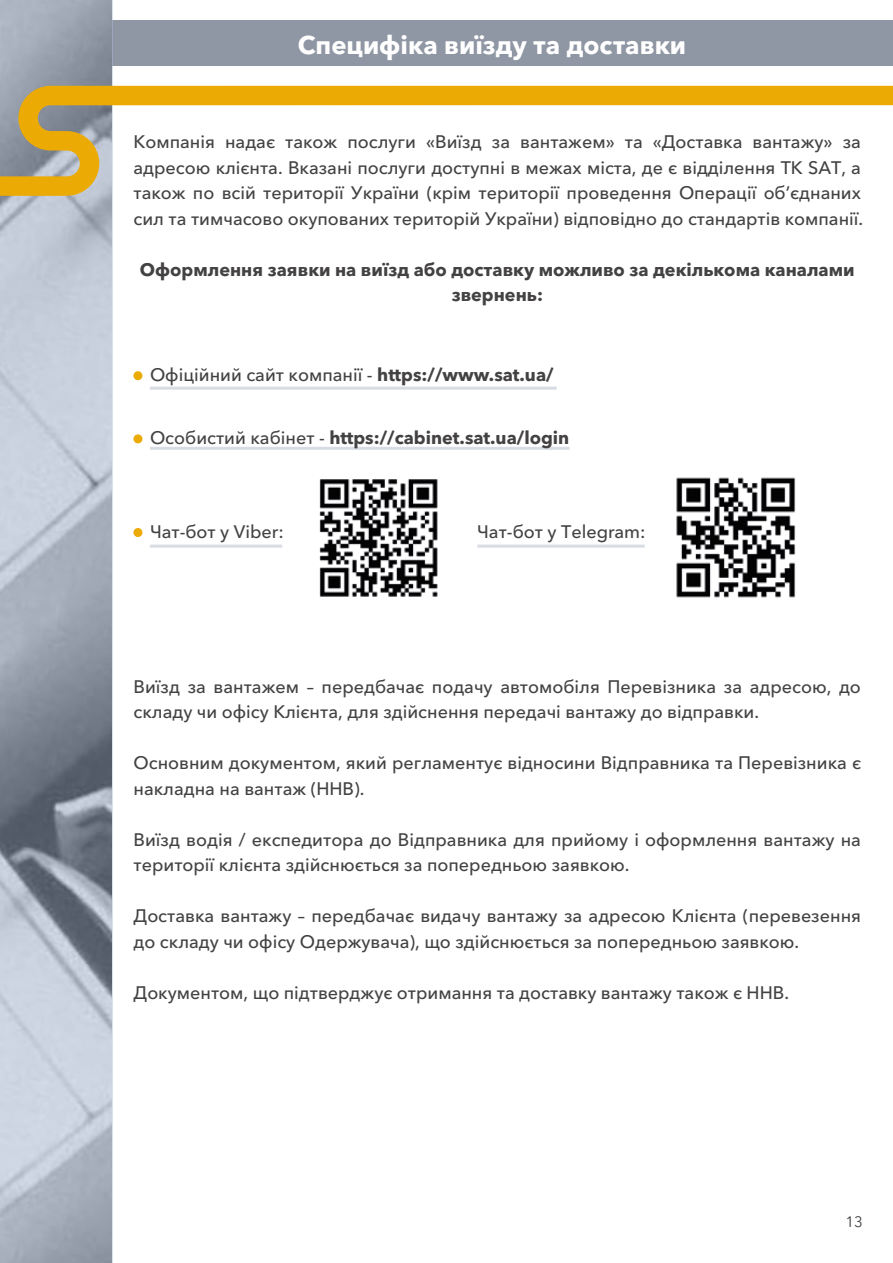
<style>
.page{position:relative;width:893px;height:1263px;background:#fff}
.page>*{position:absolute;margin:0;border:0;box-sizing:border-box;transform-origin:0 0}
.t1{font:500 43.35px "Avenir Next Cyr";color:#434141}
.t2{font:500 33.3px "Avenir Next Cyr";color:#434141}
.t3{font:700 25.5px "Avenir Next Cyr";color:#fff}
.t4{font:500 18px/25.5px "Avenir Next Cyr";color:#434141}
.t5{font:700 18px/25.5px "Avenir Next Cyr";color:#434141;text-align:center}
.t6{font:500 15.6px "Avenir Next Cyr";color:#434141}
.t7{font:15px "Avenir Next Cyr";color:#434141}
.t8{font:500 10.05px "Avenir Next Cyr";color:#434141}
.s1{font-weight:700}
.s2{font-weight:500}
</style>
<div class="page">
<img style="left:676px;top:477px;width:120px;height:121px">
<div style="left:106px;top:20px;width:787px;height:46px;background:#9097a4"></div>
<svg style="left:0;top:0;width:112px;height:1263px"></svg>
<div style="left:133px;top:528px;width:9px;height:9px;background:#ecab04;border-radius:50%"></div>
<div style="left:133px;top:434px;width:9px;height:9px;background:#ecab04;border-radius:50%"></div>
<div style="left:133px;top:371px;width:9px;height:9px;background:#ecab04;border-radius:50%"></div>
<hr style="left:150px;top:387px;width:407px;height:3px;background:#d8dce3">
<hr style="left:150px;top:447px;width:419px;height:3px;background:#d8dce3">
<hr style="left:150px;top:545px;width:132px;height:3px;background:#d8dce3">
<hr style="left:477px;top:545px;width:168px;height:3px;background:#d8dce3">
<svg style="left:0;top:86px;width:893px;height:110px"></svg>
<img style="left:319px;top:479px;width:119px;height:118px">
<h3 class="t3" style="left:298px;top:29px;width:390px">Специфіка виїзду та доставки</h3>
<p class="t4" style="left:133px;top:129px;width:731px">Компанія надає також послуги «Виїзд за вантажем» та «Доставка вантажу» за адресою клієнта. Вказані послуги доступні в межах міста, де є відділення ТК SAT, а також по всій території України (крім території проведення Операції об’єднаних сил та тимчасово окупованих територій України) відповідно до стандартів компанії.</p>
<p class="t5" style="left:140px;top:257px;width:716px">Оформлення заявки на виїзд або доставку можливо за декількома каналами звернень:</p>
<h1 class="t1" style="left:164px;top:351px;width:394px">https://www.sat.ua/</h1>
<h2 class="t2" style="left:154px;top:420px;width:417px">https://cabinet.sat.ua/login</h2>
<p class="t4" style="left:150px;top:362px;width:405px">Офіційний сайт компанії - <span class="s1">https://www.sat.ua/</span></p>
<p class="t5" style="left:150px;top:425px;width:421px"><span class="s2">Особистий кабінет -</span> https://cabinet.sat.ua/login</p>
<p class="t4" style="left:150px;top:519px;width:135px">Чат-бот у Viber:</p>
<p class="t4" style="left:477px;top:519px;width:170px">Чат-бот у Telegram:</p>
<p class="t6" style="left:487px;top:526px;width:158px">https://t.me/TKSatBot</p>
<p class="t8" style="left:152px;top:527px;width:133px">viber://pa?chatURI=tksatbot</p>
<p class="t4" style="left:134px;top:674px;width:729px">Виїзд за вантажем – передбачає подачу автомобіля Перевізника за адресою, до складу чи офісу Клієнта, для здійснення передачі вантажу до відправки.</p>
<p class="t4" style="left:134px;top:750px;width:729px">Основним документом, який регламентує відносини Відправника та Перевізника є накладна на вантаж (ННВ).</p>
<p class="t4" style="left:134px;top:827px;width:729px">Виїзд водія / експедитора до Відправника для прийому і оформлення вантажу на території клієнта здійснюється за попередньою заявкою.</p>
<p class="t4" style="left:134px;top:903px;width:729px">Доставка вантажу – передбачає видачу вантажу за адресою Клієнта (перевезення до складу чи офісу Одержувача), що здійснюється за попередньою заявкою.</p>
<p class="t4" style="left:134px;top:980px;width:657px">Документом, що підтверджує отримання та доставку вантажу також є ННВ.</p>
<p class="t7" style="left:845px;top:1212px;width:19px">13</p>
</div>
